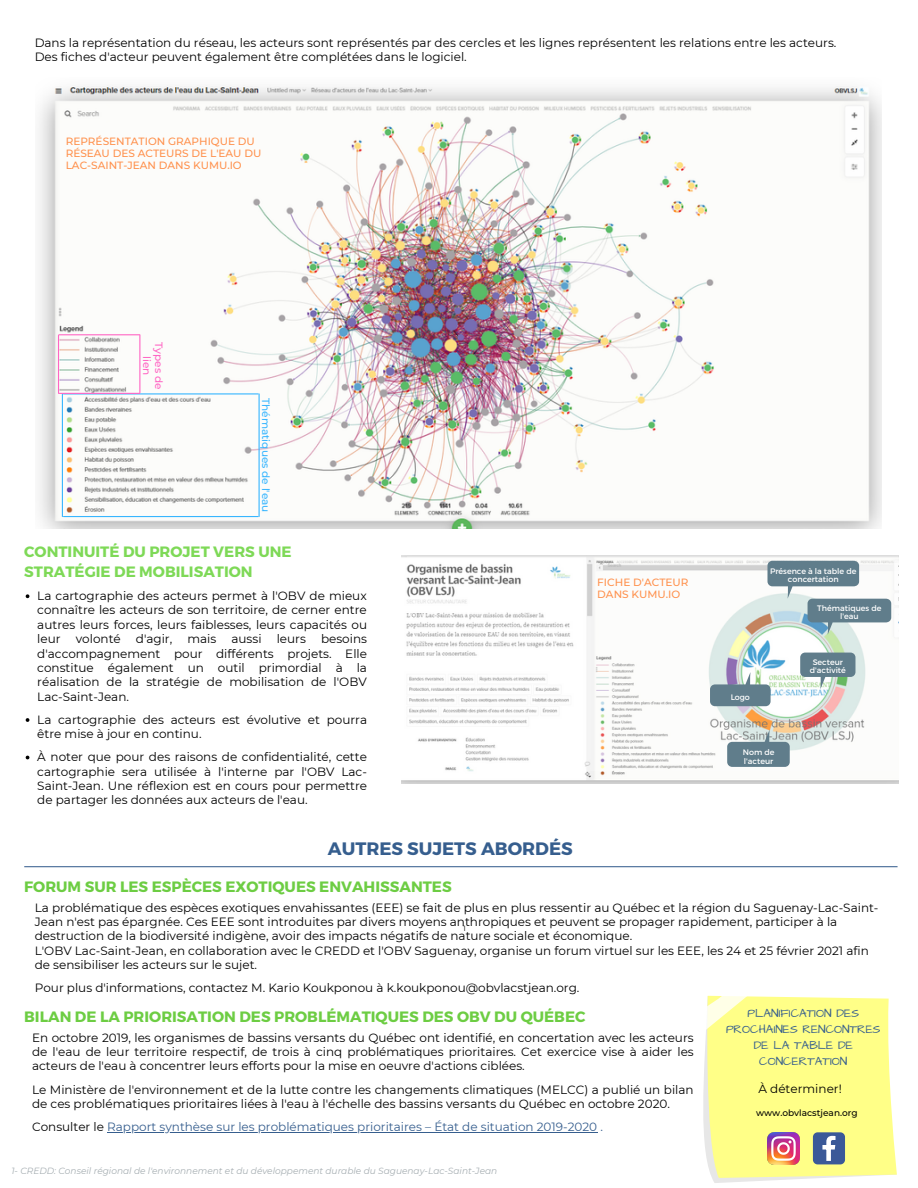
<style>
.page{position:relative;width:918px;height:1188px;background:#fff}
.page>*{position:absolute;margin:0;border:0;box-sizing:border-box;transform-origin:0 0}
.t1{font:700 18px "Montserrat";color:#365e8e}
.t2{font:700 15px "Montserrat";color:#6dcd43}
.t3{font:700 15px/20.2px "Montserrat";color:#7ed957}
.t4{font:12px/14.4px "Montserrat";color:#000;text-align:justify}
.t5{font:12px "Montserrat";color:#365e8e}
.t6{font:12px/16px "Architects Daughter";color:#365e8e;text-align:center}
.t7{font:500 10.5px/12.3px "Montserrat";color:#ff914d}
.t8{font:500 10.5px "Montserrat";color:#38b6ff}
.t9{font:500 10.5px/12.3px "Montserrat";color:#ff66c4;text-align:center}
.t10{font:italic 9px "Montserrat";color:#a6aeb2}
.t11{font:500 9px "Montserrat";color:#000}
.t12{font:7.95px/7.9px "Montserrat";color:#fff;text-align:center}
.t13{font:7.5px "Montserrat";color:#000}
.s1{color:#000}
</style>
<div class="page">
<svg style="left:24px;top:866px;width:874px;height:1px"></svg>
<svg style="left:703px;top:995px;width:194px;height:188px;background:#f8f696"></svg>
<img style="left:39px;top:86px;width:843px;height:442px">
<img style="left:402px;top:556px;width:496px;height:227px">
<svg style="left:407px;top:556px;width:491px;height:215px"></svg>
<svg style="left:710px;top:672px;width:61px;height:34px;background:#8a9fa9"></svg>
<svg style="left:727px;top:730px;width:63px;height:37px;background:#859aa2"></svg>
<svg style="left:800px;top:653px;width:55px;height:36px;background:#86a0a3"></svg>
<svg style="left:767px;top:561px;width:124px;height:74px"></svg>
<svg style="left:26px;top:594px;width:3px;height:4px"></svg>
<svg style="left:26px;top:718px;width:3px;height:4px"></svg>
<hr style="left:107px;top:1132px;width:490px;height:1px;background:#365e8e">
<hr style="left:64px;top:393px;width:194px;height:1px;background:#38b6ff">
<hr style="left:64px;top:516px;width:194px;height:1px;background:#38b6ff">
<hr style="left:259px;top:394px;width:1px;height:123px;background:#38b6ff">
<hr style="left:62px;top:394px;width:1px;height:123px;background:#38b6ff">
<hr style="left:59px;top:393px;width:81px;height:1px;background:#ff66c4">
<hr style="left:58px;top:335px;width:1px;height:58px;background:#ff66c4">
<hr style="left:59px;top:334px;width:81px;height:1px;background:#ff66c4">
<hr style="left:139px;top:335px;width:1px;height:58px;background:#ff66c4">
<p class="t4" style="left:35px;top:35px;width:803px">Dans la représentation du réseau, les acteurs sont représentés par des cercles et les lignes représentent les relations entre les acteurs.</p>
<p class="t4" style="left:35px;top:50px;width:434px">Des fiches d'acteur peuvent également être complétées dans le logiciel.</p>
<p class="t7" style="left:66px;top:135px;width:197px">REPRÉSENTATION GRAPHIQUE DU<br>RÉSEAU DES ACTEURS DE L'EAU DU<br>LAC-SAINT-JEAN DANS KUMU.IO</p>
<p class="t9" style="left:165px;top:342px;width:49px;rotate:90deg">Types de lien</p>
<p class="t8" style="left:272px;top:398px;width:116px;rotate:90deg">Thématiques de l'eau</p>
<p class="t3" style="left:24px;top:540px;width:269px">CONTINUITÉ DU PROJET VERS UNE<br>STRATÉGIE DE MOBILISATION</p>
<p class="t4" style="left:37px;top:589px;width:331px">La cartographie des acteurs permet à l'OBV de mieux connaître les acteurs de son territoire, de cerner entre autres leurs forces, leurs faiblesses, leurs capacités ou leur</p>
<p class="t4" style="left:37px;top:632px;width:331px;text-indent:284px">besoins d'accompagnement pour différents projets. Elle constitue également un outil primordial à la réalisation de la stratégie de mobilisation de l'OBV Lac-Saint-Jean.</p>
<p class="t4" style="left:37px;top:712px;width:331px">La cartographie des acteurs est évolutive et pourra être mise à jour en continu.</p>
<p class="t4" style="left:37px;top:750px;width:331px">À noter que pour des raisons de confidentialité, cette cartographie sera utilisée à l'interne par l'OBV Lac-Saint-Jean. Une réflexion est en cours pour permettre de partager les données aux acteurs de l'eau.</p>
<p class="t1" style="left:328px;top:837px;width:246px">AUTRES SUJETS ABORDÉS</p>
<p class="t4" style="left:76px;top:632px;width:46px">volonté</p>
<p class="t4" style="left:136px;top:632px;width:38px">d'agir,</p>
<p class="t4" style="left:187px;top:632px;width:30px">mais</p>
<p class="t4" style="left:231px;top:632px;width:32px">aussi</p>
<p class="t4" style="left:277px;top:632px;width:31px">leurs</p>
<p class="t2" style="left:24px;top:877px;width:429px">FORUM SUR LES ESPÈCES EXOTIQUES ENVAHISSANTES</p>
<p class="t7" style="left:597px;top:576px;width:93px">FICHE D'ACTEUR<br>DANS KUMU.IO</p>
<p class="t12" style="left:770px;top:567px;width:88px">Présence à la table de concertation</p>
<p class="t12" style="left:817px;top:604px;width:66px">Thématiques de l'eau</p>
<p class="t12" style="left:731px;top:693px;width:21px">Logo</p>
<p class="t12" style="left:743px;top:747px;width:33px;line-height:9.3px;text-align:left">Nom de l'acteur</p>
<p class="t12" style="left:810px;top:658px;width:38px">Secteur d'activité</p>
<p class="t4" style="left:35px;top:900px;width:845px;text-align:left">La problématique des espèces exotiques envahissantes (EEE) se fait de plus en plus ressentir au Québec et la région du Saguenay-Lac-Saint-<br>Jean n'est pas épargnée. Ces EEE sont introduites par divers moyens anthropiques et peuvent se propager rapidement, participer à la destruction de la biodiversité indigène, avoir des impacts négatifs de nature sociale et économique.</p>
<p class="t4" style="left:35px;top:943px;width:836px">L'OBV Lac-Saint-Jean, en collaboration avec le CREDD et l'OBV Saguenay, organise un forum virtuel sur les EEE, les 24 et 25 février 2021 afin de sensibiliser les acteurs sur le sujet.</p>
<p class="t13" style="left:463px;top:924px;width:4px">1</p>
<p class="t4" style="left:35px;top:981px;width:546px">Pour plus d'informations, contactez M. Kario Koukponou à k.koukponou@obvlacstjean.org.</p>
<p class="t2" style="left:24px;top:1006px;width:563px">BILAN DE LA PRIORISATION DES PROBLÉMATIQUES DES OBV DU QUÉBEC</p>
<p class="t4" style="left:32px;top:1030px;width:663px">En octobre 2019, les organismes de bassins versants du Québec ont identifié, en concertation avec les acteurs de l'eau de leur territoire respectif, de trois à cinq problématiques prioritaires. Cet exercice vise à aider les acteurs de l'eau à concentrer leurs efforts pour la mise en oeuvre d'actions ciblées.</p>
<p class="t4" style="left:32px;top:1082px;width:663px">Le Ministère de l'environnement et de la lutte contre les changements climatiques (MELCC) a publié un bilan de ces problématiques prioritaires liées à l'eau à l'échelle des bassins versants du Québec en octobre 2020.</p>
<p class="t5" style="left:32px;top:1119px;width:572px"><span class="s1">Consulter le</span> Rapport synthèse sur les problématiques prioritaires – État de situation 2019-2020 .</p>
<p class="t10" style="left:11px;top:1165px;width:488px">1- CREDD: Conseil régional de l'environnement et du développement durable du Saguenay-Lac-Saint-Jean</p>
<p class="t6" style="left:726px;top:1006px;width:156px">PLANIFICATION DES<br>PROCHAINES RENCONTRES<br>DE LA TABLE DE<br>CONCERTATION</p>
<p class="t4" style="left:759px;top:1082px;width:85px">À déterminer!</p>
<p class="t11" style="left:756px;top:1107px;width:103px">www.obvlacstjean.org</p>
</div>
